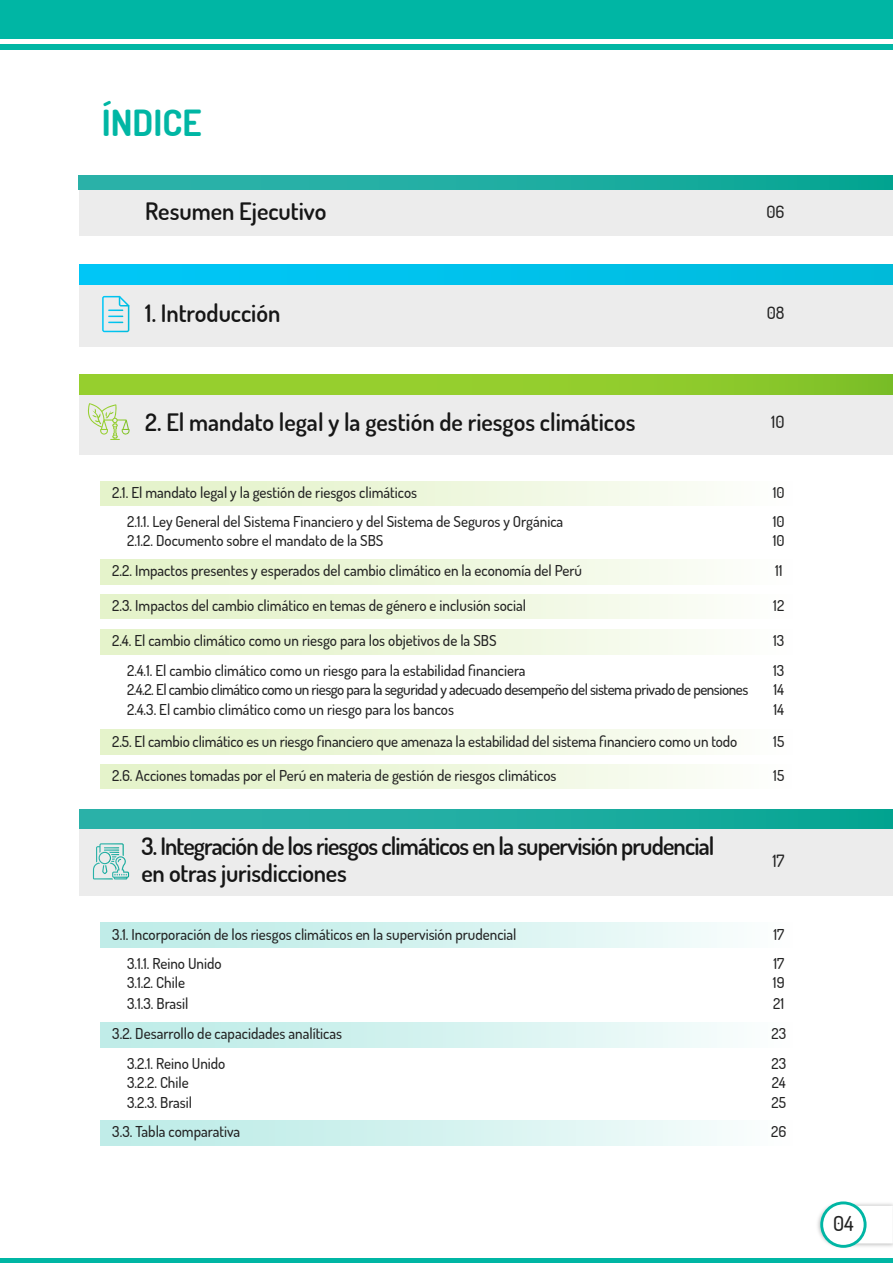
<style>
.page{position:relative;width:893px;height:1263px;background:#fff}
.page>*{position:absolute;margin:0;border:0;box-sizing:border-box;transform-origin:0 0}
.t1{font:700 36px "Dosis";color:#00b6a4}
.t2{font:600 24px/27px "Dosis";letter-spacing:-.035em;color:#161616}
.t3{font:600 24px "Dosis";letter-spacing:-.01em;color:#161616}
.t4{font:500 20.55px "Dosis";color:#232323}
.t5{font:500 16.95px "Dosis";color:#232323}
.t6{font:500 15px "Dosis";color:#232323}
.t7{font:500 15px "Dosis";letter-spacing:-.03em;color:#232323}
</style>
<div class="page">
<div style="left:79px;top:185px;width:814px;height:51px;background:#ececec"></div>
<div style="left:101px;top:481px;width:691px;height:25px;background:linear-gradient(to right,#e2f1c5,#fcfdf9)"></div>
<div style="left:101px;top:560px;width:691px;height:24px;background:linear-gradient(to right,#e2f1c5,#fcfdf9)"></div>
<div style="left:101px;top:594px;width:691px;height:25px;background:linear-gradient(to right,#e2f1c5,#fcfdf9)"></div>
<div style="left:101px;top:629px;width:691px;height:25px;background:linear-gradient(to right,#e2f1c5,#fcfdf9)"></div>
<div style="left:101px;top:730px;width:691px;height:24px;background:linear-gradient(to right,#e2f1c5,#fcfdf9)"></div>
<div style="left:100px;top:764px;width:691px;height:25px;background:linear-gradient(to right,#e2f1c5,#fcfdf9)"></div>
<div style="left:101px;top:923px;width:691px;height:24px;background:linear-gradient(to right,#b8eae5,#f8fdfc)"></div>
<div style="left:101px;top:1022px;width:691px;height:25px;background:linear-gradient(to right,#b8eae5,#f8fdfc)"></div>
<div style="left:101px;top:1120px;width:691px;height:25px;background:linear-gradient(to right,#b8eae5,#f8fdfc)"></div>
<div style="left:0;top:45px;width:892px;height:5px;background:#00b6a4"></div>
<hr style="left:0;top:1259px;width:893px;height:4px;background:#00b6a4">
<div style="left:0;top:0;width:893px;height:39px;background:#00b6a4"></div>
<div style="left:79px;top:282px;width:814px;height:64px;background:#ececec"></div>
<div style="left:79px;top:390px;width:814px;height:64px;background:#ececec"></div>
<img style="left:817px;top:1202px;width:76px;height:46px">
<svg style="left:820px;top:1206px;width:73px;height:37px"></svg>
<svg style="left:820px;top:1201px;width:46px;height:47px"></svg>
<div style="left:823px;top:1204px;width:41px;height:41px;background:#fff;border-radius:50%"></div>
<div style="left:79px;top:375px;width:814px;height:19px;background:linear-gradient(to right,#9cd330,#86c52a)"></div>
<div style="left:79px;top:264px;width:814px;height:20px;background:linear-gradient(to right,#00c7fa,#00bbdb)"></div>
<div style="left:79px;top:825px;width:814px;height:71px;background:#ececec"></div>
<div style="left:79px;top:810px;width:814px;height:19px;background:linear-gradient(to right,#31b4ac,#09a694)"></div>
<svg style="left:102px;top:296px;width:27px;height:36px"></svg>
<svg style="left:79px;top:176px;width:814px;height:13px;background:#1daca0"></svg>
<svg style="left:88px;top:403px;width:42px;height:37px"></svg>
<svg style="left:93px;top:843px;width:36px;height:36px"></svg>
<h1 class="t1" style="left:102px;top:98px;width:101px">ÍNDICE</h1>
<h2 class="t3" style="left:145px;top:194px;width:183px">Resumen Ejecutivo</h2>
<p class="t5" style="left:766px;top:200px;width:20px">06</p>
<h2 class="t3" style="left:145px;top:296px;width:137px">1. Introducción</h2>
<p class="t5" style="left:767px;top:301px;width:19px">08</p>
<h2 class="t3" style="left:145px;top:405px;width:492px">2. El mandato legal y la gestión de riesgos climáticos</h2>
<p class="t5" style="left:771px;top:410px;width:15px">10</p>
<p class="t6" style="left:112px;top:482px;width:306px">2.1. El mandato legal y la gestión de riesgos climáticos</p>
<p class="t6" style="left:773px;top:482px;width:13px">10</p>
<p class="t6" style="left:127px;top:511px;width:438px">2.1.1. Ley General del Sistema Financiero y del Sistema de Seguros y Orgánica</p>
<p class="t6" style="left:773px;top:511px;width:13px">10</p>
<p class="t6" style="left:127px;top:531px;width:258px">2.1.2. Documento sobre el mandato de la SBS</p>
<p class="t6" style="left:773px;top:531px;width:13px">10</p>
<p class="t6" style="left:112px;top:561px;width:471px">2.2. Impactos presentes y esperados del cambio climático en la economía del Perú</p>
<p class="t6" style="left:775px;top:561px;width:9px">11</p>
<p class="t6" style="left:112px;top:595px;width:415px">2.3. Impactos del cambio climático en temas de género e inclusión social</p>
<p class="t6" style="left:773px;top:595px;width:12px">12</p>
<p class="t6" style="left:112px;top:630px;width:386px">2.4. El cambio climático como un riesgo para los objetivos de la SBS</p>
<p class="t6" style="left:773px;top:630px;width:13px">13</p>
<p class="t6" style="left:127px;top:660px;width:400px">2.4.1. El cambio climático como un riesgo para la estabilidad financiera</p>
<p class="t6" style="left:773px;top:660px;width:13px">13</p>
<p class="t7" style="left:127px;top:679px;width:623px">2.4.2. El cambio climático como un riesgo para la seguridad y adecuado desempeño del sistema privado de pensiones</p>
<p class="t6" style="left:773px;top:679px;width:12px">14</p>
<p class="t6" style="left:127px;top:699px;width:328px">2.4.3. El cambio climático como un riesgo para los bancos</p>
<p class="t6" style="left:773px;top:699px;width:12px">14</p>
<p class="t6" style="left:112px;top:731px;width:626px">2.5. El cambio climático es un riesgo financiero que amenaza la estabilidad del sistema financiero como un todo</p>
<p class="t6" style="left:773px;top:731px;width:12px">15</p>
<p class="t6" style="left:112px;top:765px;width:446px">2.6. Acciones tomadas por el Perú en materia de gestión de riesgos climáticos</p>
<p class="t6" style="left:773px;top:765px;width:12px">15</p>
<h2 class="t2" style="left:141px;top:832px;width:574px">3. Integración de los riesgos climáticos en la supervisión prudencial en otras jurisdicciones</h2>
<p class="t5" style="left:772px;top:849px;width:14px">17</p>
<p class="t6" style="left:112px;top:924px;width:406px">3.1. Incorporación de los riesgos climáticos en la supervisión prudencial</p>
<p class="t6" style="left:773px;top:924px;width:12px">17</p>
<p class="t6" style="left:127px;top:953px;width:96px">3.1.1. Reino Unido</p>
<p class="t6" style="left:773px;top:953px;width:12px">17</p>
<p class="t6" style="left:127px;top:972px;width:59px">3.1.2. Chile</p>
<p class="t6" style="left:773px;top:972px;width:13px">19</p>
<p class="t6" style="left:127px;top:993px;width:63px">3.1.3. Brasil</p>
<p class="t6" style="left:773px;top:993px;width:12px">21</p>
<p class="t6" style="left:112px;top:1023px;width:231px">3.2. Desarrollo de capacidades analíticas</p>
<p class="t6" style="left:771px;top:1023px;width:16px">23</p>
<p class="t6" style="left:127px;top:1053px;width:100px">3.2.1. Reino Unido</p>
<p class="t6" style="left:771px;top:1053px;width:16px">23</p>
<p class="t6" style="left:127px;top:1072px;width:63px">3.2.2. Chile</p>
<p class="t6" style="left:772px;top:1072px;width:15px">24</p>
<p class="t6" style="left:127px;top:1092px;width:67px">3.2.3. Brasil</p>
<p class="t6" style="left:771px;top:1092px;width:16px">25</p>
<p class="t6" style="left:112px;top:1121px;width:130px">3.3. Tabla comparativa</p>
<p class="t6" style="left:771px;top:1121px;width:17px">26</p>
<h3 class="t4" style="left:833px;top:1209px;width:22px">04</h3>
</div>
